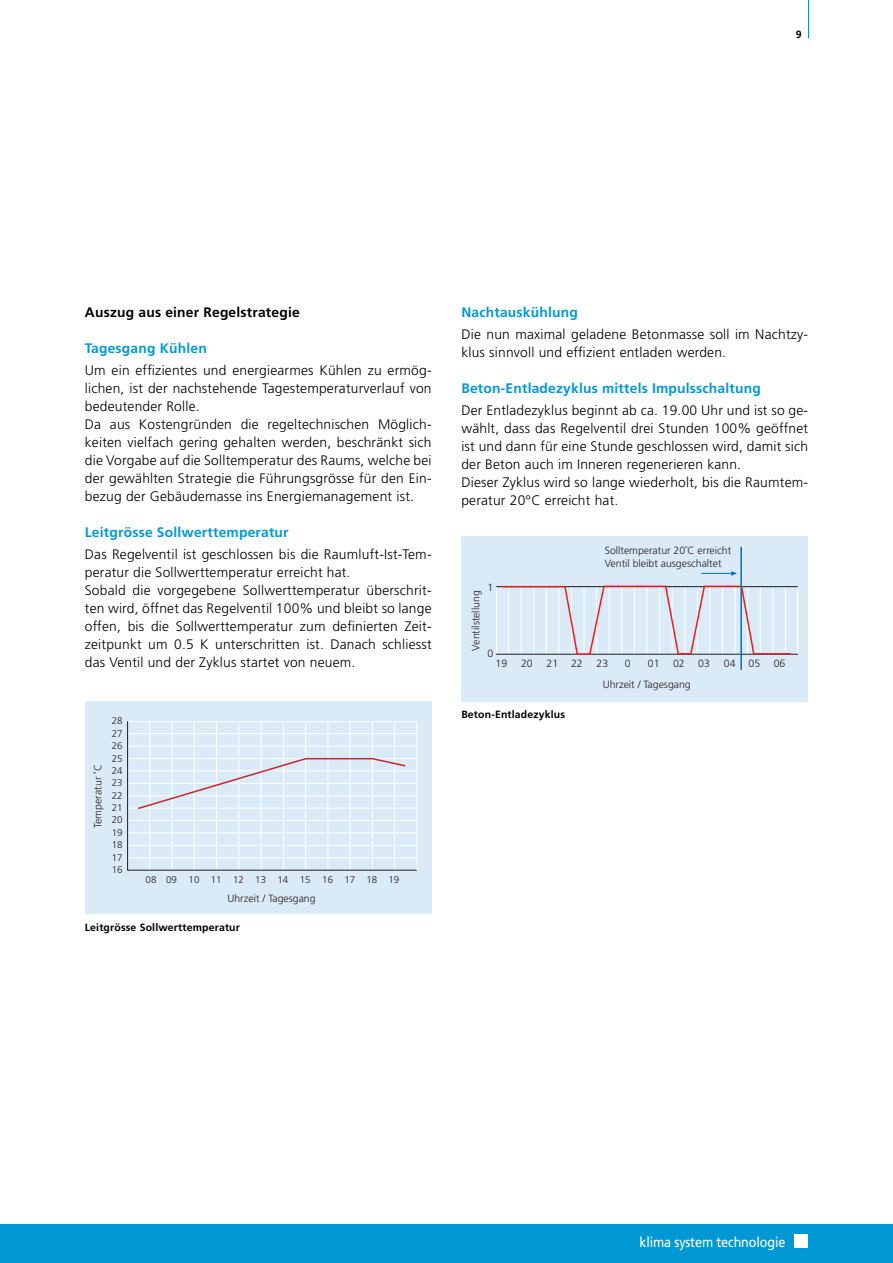
<style>
.page{position:relative;width:893px;height:1263px;background:#fff}
.page>*{position:absolute;margin:0;border:0;box-sizing:border-box;transform-origin:0 0}
.t1{font:14.1px "Frutiger";letter-spacing:-.01em;color:#fff;scale:.9 1}
.t2{font:300 13.8px/18px "Frutiger";letter-spacing:.015em;color:#000}
.t3{font:700 13.8px "Frutiger";letter-spacing:.015em;color:#0098d4}
.t4{font:700 13.8px "Frutiger";letter-spacing:.015em;color:#000}
.t5{font:300 10.5px/12.6px "Frutiger";color:#231f20}
.t6{font:700 10.5px "Frutiger";letter-spacing:.015em;color:#000}
.t7{font:300 9.75px/12.3px "Frutiger";color:#231f20;text-align:justify}
</style>
<div class="page">
<hr style="left:808px;top:0;width:1px;height:38px;background:#0098d4">
<div style="left:0;top:1225px;width:892px;height:38px;background:#0098d4"></div>
<div style="left:794px;top:1235px;width:13px;height:13px;background:#fff"></div>
<div style="left:461px;top:536px;width:347px;height:166px;background:#dbeaf7"></div>
<hr style="left:797px;top:586px;width:1px;height:68px;background:#fff">
<hr style="left:496px;top:586px;width:1px;height:68px;background:#fff">
<hr style="left:496px;top:654px;width:302px;height:1px;background:#231f20">
<hr style="left:496px;top:586px;width:302px;height:1px;background:#121b21">
<svg style="left:500px;top:585px;width:292px;height:70px"></svg>
<hr style="left:740px;top:547px;width:2px;height:123px;background:#0071bc">
<hr style="left:701px;top:573px;width:34px;height:1px;background:#0071bc">
<svg style="left:731px;top:571px;width:6px;height:5px"></svg>
<div style="left:85px;top:702px;width:346px;height:212px;background:#dbeaf7"></div>
<svg style="left:127px;top:721px;width:290px;height:150px"></svg>
<p class="t6" style="left:795px;top:29px;width:7px">9</p>
<p class="t4" style="left:85px;top:305px;width:216px">Auszug aus einer Regelstrategie</p>
<p class="t3" style="left:85px;top:341px;width:123px">Tagesgang Kühlen</p>
<p class="t2" style="left:85px;top:362px;width:348px">Um ein effizientes und energiearmes Kühlen zu ermög&shy;lichen, ist der nachstehende Tagestemperaturverlauf von bedeutender Rolle.<br>Da aus Kostengründen die regeltechnischen Möglich&shy;keiten vielfach gering gehalten werden, beschränkt sich die Vorgabe auf die Solltemperatur des Raums, welche bei der gewählten Strategie die Führungsgrösse für den Ein&shy;bezug der Gebäudemasse ins Energiemanagement ist.</p>
<p class="t3" style="left:85px;top:526px;width:205px">Leitgrösse Sollwerttemperatur</p>
<p class="t2" style="left:85px;top:547px;width:348px">Das Regelventil ist geschlossen bis die Raumluft-Ist-Tem&shy;peratur die Sollwerttemperatur erreicht hat.<br>Sobald die vorgegebene Sollwerttemperatur überschrit&shy;ten wird, öffnet das Regelventil 100% und bleibt so lange offen, bis die Sollwerttemperatur zum definierten Zeit&shy;zeitpunkt um 0.5 K unterschritten ist. Danach schliesst das Ventil und der Zyklus startet von neuem.</p>
<p class="t5" style="left:92px;top:828px;width:66px;rotate:-90deg">Temperatur ˚C</p>
<p class="t7" style="left:112px;top:716px;width:12px">28<br>27<br>26<br>25<br>24<br>23<br>22<br>21<br>20<br>19<br>18<br>17<br>16</p>
<p class="t7" style="left:146px;top:874px;width:255px">08 09 10 11 12 13 14 15 16 17 18 19</p>
<p class="t5" style="left:227px;top:892px;width:90px">Uhrzeit / Tagesgang</p>
<p class="t6" style="left:85px;top:922px;width:156px">Leitgrösse Sollwerttemperatur</p>
<p class="t3" style="left:461px;top:305px;width:118px">Nachtauskühlung</p>
<p class="t2" style="left:461px;top:326px;width:348px">Die nun maximal geladene Betonmasse soll im Nachtzy&shy;klus sinnvoll und effizient entladen werden.</p>
<p class="t3" style="left:461px;top:382px;width:301px">Beton-Entladezyklus mittels Impulsschaltung</p>
<p class="t2" style="left:461px;top:403px;width:348px">Der Entladezyklus beginnt ab ca. 19.00 Uhr und ist so ge&shy;wählt, dass das Regelventil drei Stunden 100% geöffnet ist und dann für eine Stunde geschlossen wird, damit sich der Beton auch im Inneren regenerieren kann.<br>Dieser Zyklus wird so lange wiederholt, bis die Raumtem&shy;peratur 20°C erreicht hat.</p>
<p class="t5" style="left:487px;top:582px;width:7px">1</p>
<p class="t5" style="left:470px;top:651px;width:62px;rotate:-90deg">Ventilstellung</p>
<p class="t5" style="left:487px;top:648px;width:7px">0</p>
<p class="t5" style="left:604px;top:545px;width:128px">Solltemperatur 20˚C erreicht<br>Ventil bleibt ausgeschaltet</p>
<p class="t5" style="left:495px;top:658px;width:13px">19</p>
<p class="t5" style="left:521px;top:658px;width:13px">20</p>
<p class="t5" style="left:546px;top:658px;width:38px">21 22</p>
<p class="t5" style="left:596px;top:658px;width:13px">23</p>
<p class="t5" style="left:624px;top:658px;width:7px">0</p>
<p class="t5" style="left:647px;top:658px;width:13px">01</p>
<p class="t5" style="left:673px;top:658px;width:13px">02</p>
<p class="t5" style="left:698px;top:658px;width:13px">03</p>
<p class="t5" style="left:724px;top:658px;width:38px">04 05</p>
<p class="t5" style="left:773px;top:658px;width:13px">06</p>
<p class="t5" style="left:602px;top:679px;width:90px">Uhrzeit / Tagesgang</p>
<p class="t6" style="left:461px;top:710px;width:105px">Beton-Entladezyklus</p>
<p class="t1" style="left:639px;top:1234px;width:164px">klima system technologie</p>
</div>
